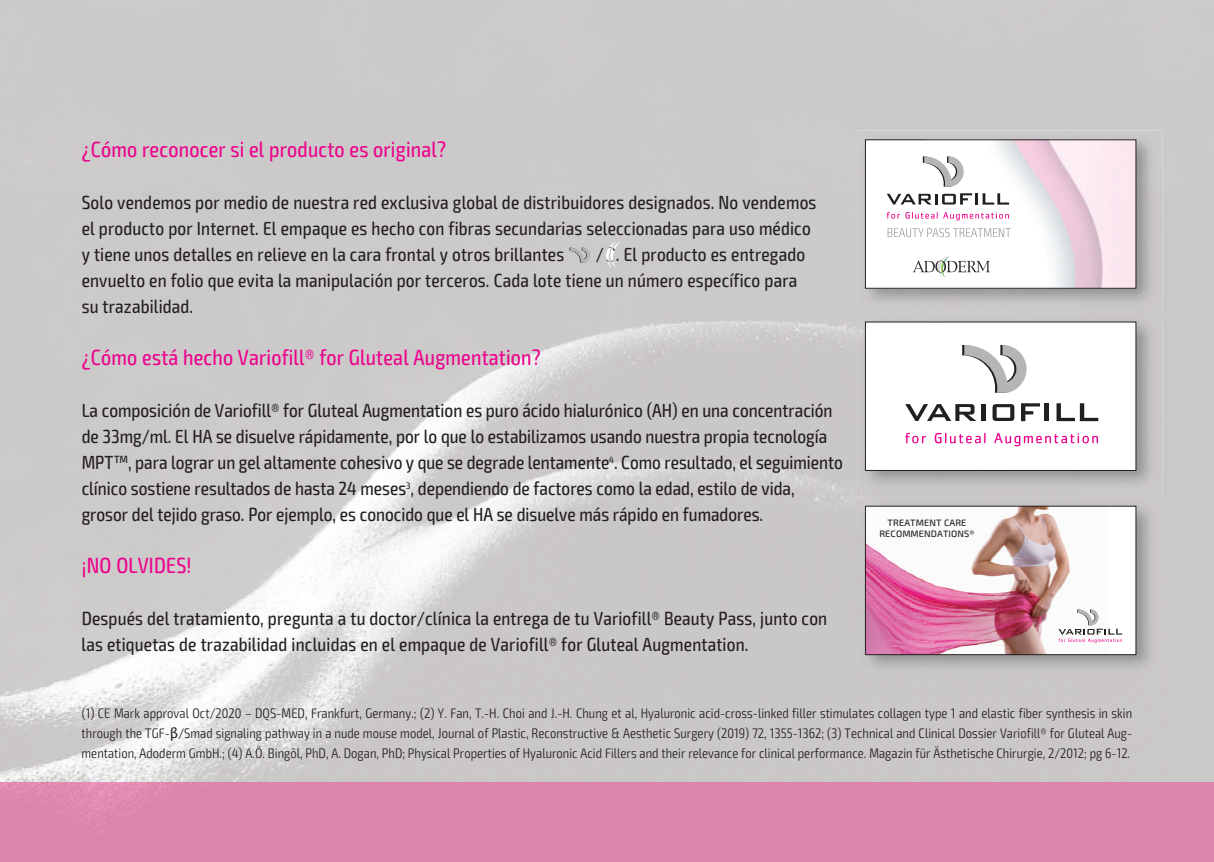
<style>
.page{position:relative;width:1214px;height:862px;background:#fff}
.page>*{position:absolute;margin:0;border:0;box-sizing:border-box;transform-origin:0 0}
.t1{font:condensed 22px "Exo 2";letter-spacing:.01em;color:#ed028c}
.t2{font:condensed 19px/26px "Exo 2";letter-spacing:.01em;color:#231f20}
.t3{font:300 condensed 13.8px/20px "Exo 2";letter-spacing:.005em;color:#231f20;text-align:justify}
.t4{font:500 9.2px/11.2px "Exo 2";letter-spacing:.01em;color:#231f20;text-align:center}
.s1{font-family:"Lucida Grande";font-weight:400;font-stretch:normal}
</style>
<div class="page">
<img style="left:0;top:0;width:1213px;height:862px">
<img style="left:856px;top:130px;width:306px;height:551px">
<div style="left:865px;top:322px;width:270px;height:148px;background:#fff"></div>
<hr style="left:1044px;top:403px;width:4px;height:18px;background:#231f20">
<svg style="left:1056px;top:403px;width:42px;height:18px"></svg>
<svg style="left:905px;top:433px;width:20px;height:10px"></svg>
<svg style="left:934px;top:433px;width:51px;height:10px"></svg>
<svg style="left:994px;top:433px;width:103px;height:13px"></svg>
<svg style="left:1021px;top:403px;width:18px;height:18px"></svg>
<svg style="left:962px;top:345px;width:64px;height:48px"></svg>
<svg style="left:905px;top:404px;width:71px;height:17px"></svg>
<hr style="left:981px;top:404px;width:4px;height:17px;background:#231f20">
<svg style="left:992px;top:404px;width:22px;height:17px"></svg>
<div style="left:865px;top:322px;width:270px;height:149px;border:1px solid #231f20"></div>
<img style="left:856px;top:313px;width:306px;height:1px">
<div style="left:865px;top:140px;width:270px;height:148px;background:#fff"></div>
<img style="left:937px;top:142px;width:196px;height:144px">
<svg style="left:886px;top:212px;width:13px;height:7px"></svg>
<svg style="left:905px;top:212px;width:32px;height:7px"></svg>
<svg style="left:943px;top:212px;width:65px;height:8px"></svg>
<svg style="left:922px;top:156px;width:41px;height:31px"></svg>
<svg style="left:887px;top:193px;width:121px;height:12px"></svg>
<svg style="left:887px;top:228px;width:37px;height:9px"></svg>
<img style="left:927px;top:228px;width:62px;height:9px">
<svg style="left:913px;top:255px;width:76px;height:23px"></svg>
<div style="left:865px;top:506px;width:270px;height:148px;background:#fff"></div>
<img style="left:867px;top:508px;width:206px;height:145px">
<div style="left:865px;top:506px;width:270px;height:149px;border:1px solid #231f20"></div>
<svg style="left:1058px;top:609px;width:64px;height:34px"></svg>
<svg style="left:569px;top:247px;width:21px;height:16px"></svg>
<svg style="left:601px;top:241px;width:20px;height:27px"></svg>
<p class="t1" style="left:82px;top:137px;width:366px">¿Cómo reconocer si el producto es original?</p>
<p class="t2" style="left:82px;top:190px;width:736px">Solo vendemos por medio de nuestra red exclusiva global de distribuidores designados. No vendemos el producto por Internet. El empaque es hecho con fibras secundarias seleccionadas para uso médico y tiene unos detalles en relieve en la cara frontal y otros brillantes</p>
<p class="t2" style="left:82px;top:242px;width:725px;text-indent:514px">/ . El producto es entregado envuelto en folio que evita la manipulación por terceros. Cada lote tiene un número específico para su trazabilidad.</p>
<p class="t1" style="left:82px;top:345px;width:460px">¿Cómo está hecho Variofill® for Gluteal Augmentation?</p>
<p class="t2" style="left:82px;top:398px;width:762px">La composición de Variofill® for Gluteal Augmentation es puro ácido hialurónico (AH) en una concentración de 33mg/ml. El HA se disuelve rápidamente, por lo que lo estabilizamos usando nuestra propia tecnología MPT™, para lograr un gel altamente cohesivo y que se degrade lentamente<sup>4</sup>. Como resultado, el seguimiento clínico sostiene resultados de hasta 24 meses<sup>3</sup>, dependiendo de factores como la edad, estilo de vida, grosor del tejido graso. Por ejemplo, es conocido que el HA se disuelve más rápido en fumadores.</p>
<p class="t1" style="left:82px;top:553px;width:111px">¡NO OLVIDES!</p>
<p class="t2" style="left:82px;top:606px;width:747px">Después del tratamiento, pregunta a tu doctor/clínica la entrega de tu Variofill® Beauty Pass, junto con las etiquetas de trazabilidad incluidas en el empaque de Variofill® for Gluteal Augmentation.</p>
<p class="t4" style="left:879px;top:517px;width:97px">TREATMENT CARE<br>RECOMMENDATIONS®</p>
<p class="t3" style="left:81px;top:703px;width:1052px">(1) CE Mark approval Oct/2020 – DQS-MED, Frankfurt, Germany.; (2) Y. Fan, T.-H. Choi and J.-H. Chung et al, Hyaluronic acid-cross-linked filler stimulates collagen type 1 and elastic fiber synthesis in skin through the TGF-<span class="s1">β</span>/Smad signaling pathway in a nude mouse model, Journal of Plastic, Reconstructive &amp; Aesthetic Surgery (2019) 72, 1355-1362; (3) Technical and Clinical Dossier Variofill® for Gluteal Aug&shy;mentation, Adoderm GmbH.; (4) A.Ö. Bingöl, PhD, A. Dogan, PhD; Physical Properties of Hyaluronic Acid Fillers and their relevance for clinical performance. Magazin für Ästhetische Chirurgie, 2/2012; pg 6-12.</p>
</div>
